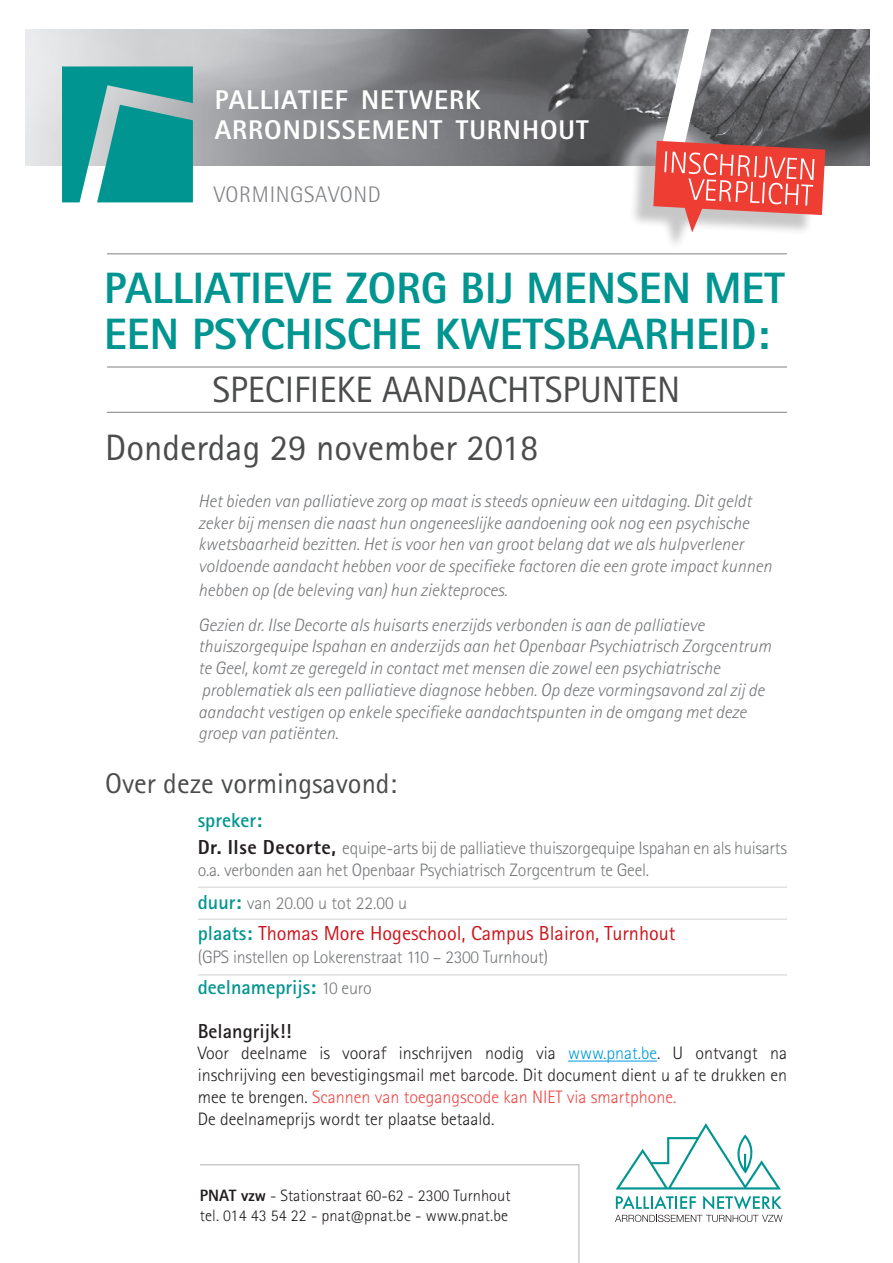
<style>
.page{position:relative;width:893px;height:1263px;background:#fff}
.page>*{position:absolute;margin:0;border:0;box-sizing:border-box;transform-origin:0 0}
.t1{font:800 43.95px/45.8px "Rotis Sans Serif Std";color:#009590}
.t2{font:36.75px "Rotis Sans Serif Std";color:#4b4c4d}
.t3{font:28.5px "Rotis Sans Serif Std";color:#4b4c4d}
.t4{font:800 27.15px/29.8px "Rotis Sans Serif Std";letter-spacing:.035em;color:#fff}
.t5{font:300 22.5px "Rotis Semi Sans";letter-spacing:.03em;color:#808285}
.t6{font:20.25px "Rotis Sans Serif Std";color:#cd151d}
.t7{font:700 20.25px/43.8px "Rotis Sans Serif Std";color:#009590}
.t8{font:italic 300 18px/21.8px "Rotis Sans Serif Std";color:#76787b}
.t9{font:300 18px/21.8px "Rotis Sans Serif Std";color:#231f20}
.t10{font:300 18px/22.5px "Rotis Sans Serif Std";letter-spacing:-.015em;color:#76787b}
.t11{font:300 16.35px/19.6px "Rotis Sans Serif Std";color:#231f20}
.s1{font-weight:800;font-size:20.25px;color:#231f20}
.s2{font-weight:700;font-size:20.25px;color:#009590}
.s3{font-weight:700;color:#009590}
.s4{font-weight:300;font-size:18px;color:#76787b}
.s5{color:#231f20}
.s6{color:#009bde}
.s7{color:#ef4644}
.s8{font-weight:800}
</style>
<div class="page">
<img style="left:26px;top:30px;width:844px;height:136px">
<hr style="left:568px;top:1060px;width:89px;height:1px;background:#009bde">
<hr style="left:198px;top:919px;width:589px;height:1px;background:#d1d2d4">
<hr style="left:198px;top:887px;width:589px;height:1px;background:#d1d2d4">
<hr style="left:198px;top:975px;width:589px;height:1px;background:#d1d2d4">
<svg style="left:62px;top:66px;width:131px;height:136px;background:#26a09c"></svg>
<div style="left:629px;top:146px;width:188px;height:106px;background:#231f20;opacity:.25"></div>
<svg style="left:653px;top:29px;width:196px;height:203px;background:#ae8382"></svg>
<hr style="left:107px;top:254px;width:680px;height:1px;background:#808285">
<hr style="left:107px;top:367px;width:680px;height:1px;background:#808285">
<hr style="left:107px;top:412px;width:680px;height:1px;background:#808285">
<svg style="left:615px;top:1195px;width:168px;height:27px"></svg>
<svg style="left:616px;top:1123px;width:165px;height:66px"></svg>
<svg style="left:200px;top:1164px;width:379px;height:99px"></svg>
<h3 class="t4" style="left:215px;top:84px;width:375px">PALLIATIEF NETWERK<br>ARRONDISSEMENT TURNHOUT</h3>
<p class="t5" style="left:214px;top:181px;width:169px">VORMINGSAVOND</p>
<h1 class="t1" style="left:104px;top:265px;width:682px">PALLIATIEVE ZORG BIJ MENSEN MET<br>EEN PSYCHISCHE KWETSBAARHEID:</h1>
<h2 class="t2" style="left:213px;top:368px;width:469px">SPECIFIEKE AANDACHTSPUNTEN</h2>
<h2 class="t2" style="left:105px;top:426px;width:435px">Donderdag 29 november 2018</h2>
<p class="t8" style="left:198px;top:490px;width:575px">Het bieden van palliatieve zorg op maat is steeds opnieuw een uitdaging. Dit geldt zeker bij mensen die naast hun ongeneeslijke aandoening ook nog een psychische kwetsbaarheid bezitten. Het is voor hen van groot belang dat we als hulpverlener voldoende aandacht hebben voor de specifieke factoren die een grote impact kunnen</p>
<p class="t8" style="left:198px;top:573px;width:508px;line-height:34.5px">hebben op (de beleving van) hun ziekteproces.<br>Gezien dr. Ilse Decorte als huisarts enerzijds verbonden is aan de palliatieve</p>
<p class="t8" style="left:198px;top:636px;width:574px">thuiszorgequipe Ispahan en anderzijds aan het Openbaar Psychiatrisch Zorgcentrum te Geel, komt ze geregeld in contact met mensen die zowel een psychiatrische problematiek als een palliatieve diagnose hebben. Op deze vormingsavond zal zij de aandacht vestigen op enkele specifieke aandachtspunten in de omgang met deze groep van patiënten.</p>
<h3 class="t3" style="left:105px;top:766px;width:293px">Over deze vormingsavond:</h3>
<p class="t7" style="left:198px;top:798px;width:66px">spreker:</p>
<p class="t10" style="left:198px;top:837px;width:591px"><span class="s1">Dr. Ilse Decorte,</span> equipe-arts bij de palliatieve thuiszorgequipe Ispahan en als huisarts o.a. verbonden aan het Openbaar Psychiatrisch Zorgcentrum te Geel.</p>
<p class="t10" style="left:198px;top:892px;width:211px"><span class="s2">duur:</span> van 20.00 u tot 22.00 u</p>
<p class="t6" style="left:198px;top:921px;width:479px"><span class="s3">plaats:</span> Thomas More Hogeschool, Campus Blairon, Turnhout</p>
<p class="t10" style="left:198px;top:946px;width:352px">(GPS instellen op Lokerenstraat 110 – 2300 Turnhout)</p>
<p class="t7" style="left:198px;top:965px;width:176px">deelnameprijs: <span class="s4">10 euro<br></span><span class="s5">Belangrijk!!</span></p>
<p class="t9" style="left:198px;top:1042px;width:591px">Voor deelname is vooraf inschrijven nodig via <span class="s6">www.pnat.be</span>. U ontvangt na inschrijving een bevestigingsmail met barcode. Dit document dient u af te drukken en mee te brengen. <span class="s7">Scannen van toegangscode kan NIET via smartphone.<br></span>De deelnameprijs wordt ter plaatse betaald.</p>
<p class="t11" style="left:200px;top:1186px;width:312px"><span class="s8">PNAT vzw</span> - Stationstraat 60-62 - 2300 Turnhout tel. 014 43 54 22 - pnat@pnat.be - www.pnat.be</p>
</div>
